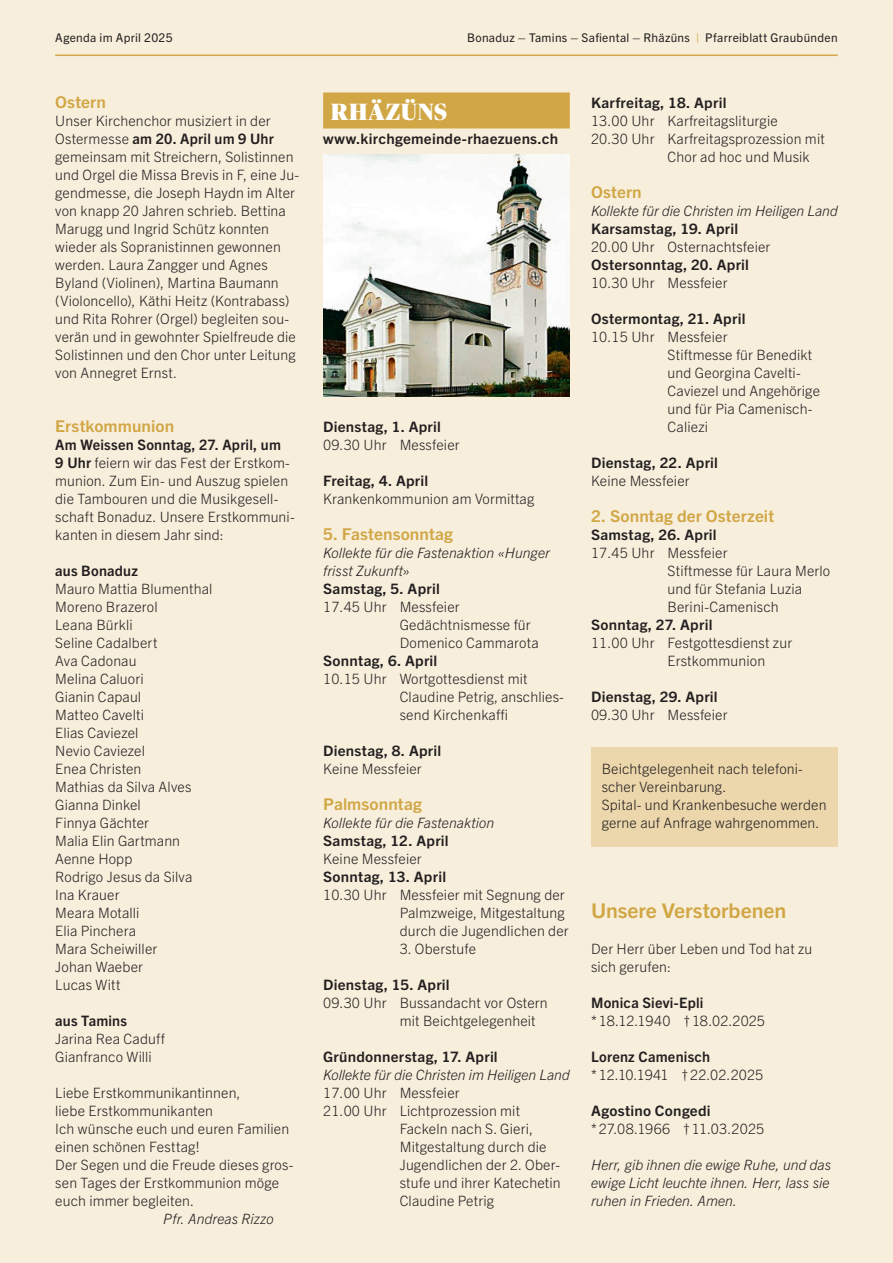
<style>
.page{position:relative;width:893px;height:1263px;background:#f7eedb}
.page>*{position:absolute;margin:0;border:0;box-sizing:border-box;transform-origin:0 0}
.t1{font:900 23.4px "Publico Banner";letter-spacing:.03em;color:#fff}
.t2{font:700 20.25px "Trade Gothic Next LT Pro";color:#d1a644;scale:1.05 1}
.t3{font:700 16.35px "Trade Gothic Next LT Pro";letter-spacing:.005em;color:#d1a644;scale:1.05 1}
.t4{font:700 14.4px "Trade Gothic Next LT Pro";letter-spacing:.015em;color:#231f20;scale:1.05 1}
.t5{font:700 14.4px "Trade Gothic Next LT Pro";letter-spacing:.015em;color:#231f20}
.t6{font:300 14.25px/18px "Trade Gothic Next LT Pro";letter-spacing:.01em;color:#231f20}
.t7{font:italic 300 14.25px/18px "Trade Gothic Next LT Pro";color:#231f20;text-align:justify}
.t8{font:12px "Trade Gothic Next LT Pro";letter-spacing:.025em;color:#231f20}
.s1{color:#d1a644}
.s2{font-weight:300;font-size:14.25px}
.s3{font-weight:700;font-size:14.4px}
</style>
<div class="page">
<div style="left:591px;top:747px;width:247px;height:63px;background:#ecd6ab"></div>
<div style="left:591px;top:783px;width:247px;height:63px;background:#ecd6ab"></div>
<div style="left:323px;top:92px;width:247px;height:36px;background:#d1a644"></div>
<img style="left:323px;top:154px;width:247px;height:242px">
<hr style="left:55px;top:55px;width:783px;height:1px;background:#d1a644">
<p class="t8" style="left:55px;top:30px;width:119px">Agenda im April 2025</p>
<p class="t8" style="left:467px;top:30px;width:372px">Bonaduz – Tamins – Safiental – Rhäzüns <span class="s1">|</span> Pfarreiblatt Graubünden</p>
<p class="t3" style="left:55px;top:91px;width:50px">Ostern</p>
<p class="t6" style="left:55px;top:111px;width:217px">Unser Kirchenchor musiziert in der</p>
<p class="t5" style="left:55px;top:129px;width:220px"><span class="s2">Ostermesse</span> am 20. April um 9 Uhr</p>
<p class="t6" style="left:55px;top:147px;width:245px">gemeinsam mit Streichern, Solistinnen und Orgel die Missa Brevis in F, eine Ju&shy;gendmesse, die Joseph Haydn im Alter von knapp 20 Jahren schrieb. Bettina Marugg und Ingrid Schütz konnten wieder als Sopranistinnen gewonnen werden. Laura Zangger und Agnes Byland (Violinen), Martina Baumann (Violoncello), Käthi Heitz (Kontrabass) und Rita Rohrer (Orgel) begleiten sou&shy;verän und in gewohnter Spielfreude die Solistinnen und den Chor unter Leitung von Annegret Ernst.</p>
<p class="t3" style="left:55px;top:415px;width:115px">Erstkommunion</p>
<p class="t5" style="left:55px;top:435px;width:227px">Am Weissen Sonntag, 27. April, um</p>
<p class="t6" style="left:55px;top:453px;width:241px"><span class="s3">9 Uhr</span> feiern wir das Fest der Erstkom&shy;munion. Zum Ein- und Auszug spielen die Tambouren und die Musikgesell&shy;schaft Bonaduz. Unsere Erstkommuni&shy;kanten in diesem Jahr sind:</p>
<p class="t5" style="left:55px;top:561px;width:84px">aus Bonaduz</p>
<p class="t6" style="left:55px;top:579px;width:159px">Mauro Mattia Blumenthal<br>Moreno Brazerol<br>Leana Bürkli<br>Seline Cadalbert<br>Ava Cadonau<br>Melina Caluori<br>Gianin Capaul<br>Matteo Cavelti<br>Elias Caviezel<br>Nevio Caviezel<br>Enea Christen<br>Mathias da Silva Alves<br>Gianna Dinkel<br>Finnya Gächter<br>Malia Elin Gartmann<br>Aenne Hopp<br>Rodrigo Jesus da Silva<br>Ina Krauer<br>Meara Motalli<br>Elia Pinchera<br>Mara Scheiwiller<br>Johan Waeber<br>Lucas Witt</p>
<p class="t5" style="left:55px;top:1011px;width:73px">aus Tamins</p>
<p class="t6" style="left:55px;top:1029px;width:111px">Jarina Rea Caduff<br>Gianfranco Willi</p>
<p class="t6" style="left:55px;top:1083px;width:239px">Liebe Erstkommunikantinnen,<br>liebe Erstkommunikanten<br>Ich wünsche euch und euren Familien einen schönen Festtag!<br>Der Segen und die Freude dieses gros&shy;sen Tages der Erstkommunion möge euch immer begleiten.</p>
<p class="t7" style="left:163px;top:1209px;width:112px">Pfr. Andreas Rizzo</p>
<h1 class="t1" style="left:331px;top:99px;width:118px">RHÄZÜNS</h1>
<p class="t4" style="left:323px;top:129px;width:225px">www.kirchgemeinde-rhaezuens.ch</p>
<p class="t4" style="left:323px;top:417px;width:114px">Dienstag, 1. April</p>
<p class="t6" style="left:323px;top:435px;width:138px">09.30 Uhr Messfeier</p>
<p class="t4" style="left:323px;top:471px;width:102px">Freitag, 4. April</p>
<p class="t6" style="left:323px;top:489px;width:213px">Krankenkommunion am Vormittag</p>
<p class="t3" style="left:323px;top:523px;width:125px">5. Fastensonntag</p>
<p class="t7" style="left:323px;top:543px;width:228px">Kollekte für die Fastenaktion «Hunger frisst Zukunft»</p>
<p class="t4" style="left:323px;top:579px;width:113px">Samstag, 5. April</p>
<p class="t6" style="left:400px;top:597px;width:140px;text-indent:-77px">17.45 Uhr Messfeier<br>Gedächtnismesse für<br>Domenico Cammarota</p>
<p class="t4" style="left:323px;top:651px;width:110px">Sonntag, 6. April</p>
<p class="t6" style="left:400px;top:669px;width:165px;text-indent:-77px">10.15 Uhr Wortgottesdienst mit<br>Claudine Petrig, anschlies&shy;send Kirchenkaffi</p>
<p class="t4" style="left:323px;top:741px;width:114px">Dienstag, 8. April</p>
<p class="t6" style="left:323px;top:759px;width:100px">Keine Messfeier</p>
<p class="t3" style="left:323px;top:793px;width:96px">Palmsonntag</p>
<p class="t7" style="left:323px;top:813px;width:173px">Kollekte für die Fastenaktion</p>
<p class="t4" style="left:323px;top:831px;width:121px">Samstag, 12. April</p>
<p class="t6" style="left:323px;top:849px;width:100px">Keine Messfeier</p>
<p class="t4" style="left:323px;top:867px;width:119px">Sonntag, 13. April</p>
<p class="t6" style="left:400px;top:885px;width:171px;text-indent:-77px">10.30 Uhr Messfeier mit Segnung der<br>Palmzweige, Mitgestaltung durch die Jugendlichen der</p>
<p class="t6" style="left:400px;top:939px;width:78px">3. Oberstufe</p>
<p class="t4" style="left:323px;top:975px;width:122px">Dienstag, 15. April</p>
<p class="t6" style="left:400px;top:993px;width:150px;text-indent:-77px">09.30 Uhr Bussandacht vor Ostern mit Beichtgelegenheit</p>
<p class="t4" style="left:323px;top:1047px;width:168px">Gründonnerstag, 17. April</p>
<p class="t7" style="left:323px;top:1065px;width:248px">Kollekte für die Christen im Heiligen Land</p>
<p class="t6" style="left:323px;top:1083px;width:138px">17.00 Uhr Messfeier</p>
<p class="t6" style="left:323px;top:1101px;width:198px">21.00 Uhr Lichtprozession mit</p>
<p class="t6" style="left:400px;top:1119px;width:135px">Fackeln nach S. Gieri,</p>
<p class="t6" style="left:400px;top:1137px;width:148px">Mitgestaltung durch die</p>
<p class="t6" style="left:400px;top:1155px;width:162px">Jugendlichen der 2. Ober-</p>
<p class="t6" style="left:400px;top:1173px;width:163px">stufe und ihrer Katechetin</p>
<p class="t6" style="left:400px;top:1191px;width:96px">Claudine Petrig</p>
<p class="t4" style="left:591px;top:93px;width:130px">Karfreitag, 18. April</p>
<p class="t6" style="left:591px;top:111px;width:188px">13.00 Uhr Karfreitagsliturgie</p>
<p class="t6" style="left:591px;top:129px;width:235px">20.30 Uhr Karfreitagsprozession mit</p>
<p class="t6" style="left:668px;top:147px;width:144px">Chor ad hoc und Musik</p>
<p class="t3" style="left:591px;top:181px;width:50px">Ostern</p>
<p class="t7" style="left:591px;top:201px;width:248px">Kollekte für die Christen im Heiligen Land</p>
<p class="t4" style="left:591px;top:219px;width:142px">Karsamstag, 19. April</p>
<p class="t6" style="left:591px;top:237px;width:181px">20.00 Uhr Osternachtsfeier</p>
<p class="t4" style="left:591px;top:255px;width:152px">Ostersonntag, 20. April</p>
<p class="t6" style="left:591px;top:273px;width:138px">10.30 Uhr Messfeier</p>
<p class="t4" style="left:591px;top:309px;width:149px">Ostermontag, 21. April</p>
<p class="t6" style="left:668px;top:327px;width:154px;text-indent:-77px">10.15 Uhr Messfeier<br>Stiftmesse für Benedikt und Georgina Cavelti-<br>Caviezel und Angehörige und für Pia Camenisch-<br>Caliezi</p>
<p class="t4" style="left:591px;top:453px;width:122px">Dienstag, 22. April</p>
<p class="t6" style="left:591px;top:471px;width:100px">Keine Messfeier</p>
<p class="t3" style="left:591px;top:505px;width:176px">2. Sonntag der Osterzeit</p>
<p class="t4" style="left:591px;top:525px;width:121px">Samstag, 26. April</p>
<p class="t6" style="left:668px;top:543px;width:164px;text-indent:-77px">17.45 Uhr Messfeier<br>Stiftmesse für Laura Merlo und für Stefania Luzia<br>Berini-Camenisch</p>
<p class="t4" style="left:591px;top:615px;width:117px">Sonntag, 27. April</p>
<p class="t6" style="left:668px;top:633px;width:126px;text-indent:-77px">11.00 Uhr Festgottesdienst zur<br>Erstkommunion</p>
<p class="t4" style="left:591px;top:687px;width:122px">Dienstag, 29. April</p>
<p class="t6" style="left:591px;top:705px;width:138px">09.30 Uhr Messfeier</p>
<p class="t6" style="left:602px;top:759px;width:226px">Beichtgelegenheit nach telefoni&shy;scher Vereinbarung.<br>Spital- und Krankenbesuche werden gerne auf Anfrage wahrgenommen.</p>
<h2 class="t2" style="left:591px;top:897px;width:187px">Unsere Verstorbenen</h2>
<p class="t6" style="left:591px;top:939px;width:223px">Der Herr über Leben und Tod hat zu sich gerufen:</p>
<p class="t5" style="left:591px;top:993px;width:114px">Monica Sievi-Epli</p>
<p class="t6" style="left:591px;top:1011px;width:175px">* 18.12.1940 † 18.02.2025</p>
<p class="t5" style="left:591px;top:1047px;width:120px">Lorenz Camenisch</p>
<p class="t6" style="left:591px;top:1065px;width:174px">* 12.10.1941 † 22.02.2025</p>
<p class="t4" style="left:591px;top:1101px;width:115px">Agostino Congedi</p>
<p class="t6" style="left:591px;top:1119px;width:175px">* 27.08.1966 † 11.03.2025</p>
<p class="t7" style="left:591px;top:1155px;width:242px">Herr, gib ihnen die ewige Ruhe, und das ewige Licht leuchte ihnen. Herr, lass sie ruhen in Frieden. Amen.</p>
</div>
